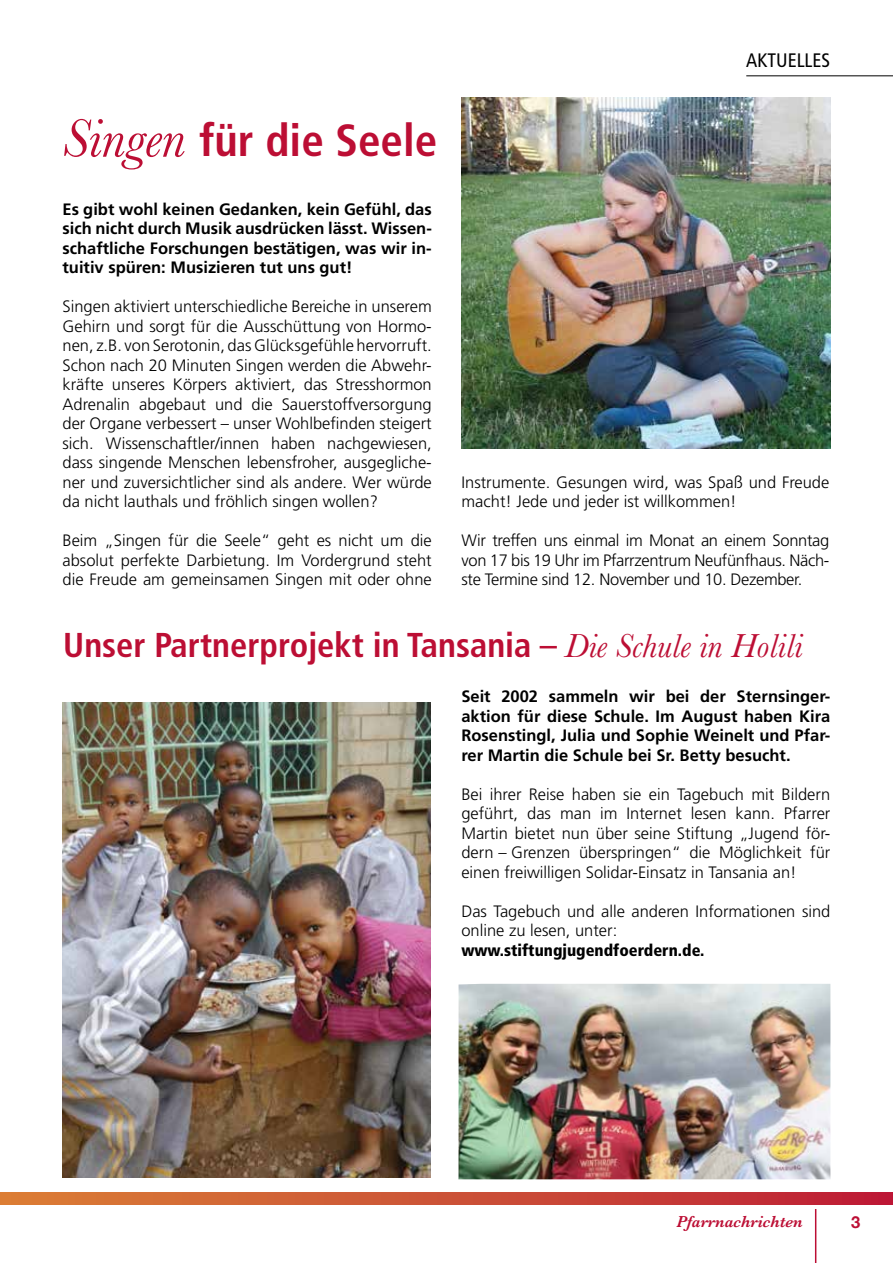
<style>
.page{position:relative;width:893px;height:1263px;background:#fff}
.page>*{position:absolute;margin:0;border:0;box-sizing:border-box;transform-origin:0 0}
.t1{font:700 condensed 45px "Frutiger";color:#bc0e34}
.t2{font:700 condensed 34.5px "Frutiger";color:#bc0e34}
.t3{font:condensed 19.5px "Frutiger";color:#000}
.t4{font:300 16.5px/19.5px "Frutiger";color:#000;text-align:justify}
.t5{font:700 16.5px/19.5px "Frutiger";color:#000;text-align:justify}
.t6{font:900 condensed 16.5px "Frutiger";color:#000}
.t7{font:italic 600 16.5px "Baskerville";color:#bc0e34}
.t8{font:700 16.5px "Helvetica Neue";color:#bc0e34}
.s1{font-family:"Baskerville";font-weight:400;font-style:italic;font-stretch:normal;font-size:55.5px}
.s2{font-family:"Helvetica Neue";font-weight:400}
.s3{font-family:"Baskerville";font-weight:400;font-style:italic;font-stretch:normal}
</style>
<div class="page">
<hr style="left:815px;top:1209px;width:1px;height:54px;background:#bc0e34">
<svg style="left:0;top:1193px;width:893px;height:12px;background:#cb4f36"></svg>
<hr style="left:746px;top:75px;width:147px;height:1px;background:#000">
<img style="left:459px;top:984px;width:371px;height:195px">
<img style="left:462px;top:98px;width:368px;height:351px">
<img style="left:63px;top:702px;width:367px;height:476px">
<h1 class="t1" style="left:63px;top:114px;width:376px"><span class="s1">Singen</span> für die Seele</h1>
<p class="t5" style="left:63px;top:199px;width:371px">Es gibt wohl keinen Gedanken, kein Gefühl, das sich nicht durch Musik ausdrücken lässt. Wissen&shy;schaftliche Forschungen bestätigen, was wir in&shy;tuitiv spüren: Musizieren tut uns gut!</p>
<p class="t4" style="left:63px;top:297px;width:371px">Singen aktiviert unterschiedliche Bereiche in unserem Gehirn und sorgt für die Ausschüttung von Hormo&shy;nen, z.B. von Serotonin, das Glücksgefühle hervorruft.<br>Schon nach 20 Minuten Singen werden die Abwehr&shy;kräfte unseres Körpers aktiviert, das Stresshormon Adrenalin abgebaut und die Sauerstoffversorgung der Organe verbessert – unser Wohlbefinden steigert sich. Wissenschaftler/innen haben nachgewiesen, dass singende Menschen lebensfroher, ausgegliche&shy;ner und zuversichtlicher sind als andere. Wer würde da nicht lauthals und fröhlich singen wollen?</p>
<p class="t4" style="left:63px;top:531px;width:371px">Beim „Singen für die Seele“ geht es nicht um die absolut perfekte Darbietung. Im Vordergrund steht die Freude am gemeinsamen Singen mit oder ohne</p>
<p class="t3" style="left:746px;top:49px;width:86px">AKTUELLES</p>
<p class="t4" style="left:462px;top:473px;width:369px">Instrumente. Gesungen wird, was Spaß und Freude macht! Jede und jeder ist willkommen!</p>
<p class="t4" style="left:462px;top:531px;width:369px">Wir treffen uns einmal im Monat an einem Sonntag von 17 bis 19 Uhr im Pfarrzentrum Neufünfhaus. Näch&shy;ste Termine sind 12. November und 10. Dezember.</p>
<h2 class="t2" style="left:63px;top:625px;width:741px">Unser Partnerprojekt in Tansania <span class="s2">–</span> <span class="s3">Die Schule in Holili</span></h2>
<p class="t5" style="left:461px;top:687px;width:371px">Seit 2002 sammeln wir bei der Sternsinger&shy;aktion für diese Schule. Im August haben Kira Rosenstingl, Julia und Sophie Weinelt und Pfar&shy;rer Martin die Schule bei Sr. Betty besucht.</p>
<p class="t4" style="left:461px;top:785px;width:371px">Bei ihrer Reise haben sie ein Tagebuch mit Bildern geführt, das man im Internet lesen kann. Pfarrer Martin bietet nun über seine Stiftung „Jugend för&shy;dern – Grenzen überspringen“ die Möglichkeit für einen freiwilligen Solidar-Einsatz in Tansania an!</p>
<p class="t4" style="left:461px;top:902px;width:371px">Das Tagebuch und alle anderen Informationen sind online zu lesen, unter:</p>
<p class="t6" style="left:461px;top:940px;width:245px">www.stiftungjugendfoerdern.de.</p>
<p class="t7" style="left:676px;top:1210px;width:128px">Pfarrnachrichten</p>
<p class="t8" style="left:851px;top:1209px;width:11px">3</p>
</div>
